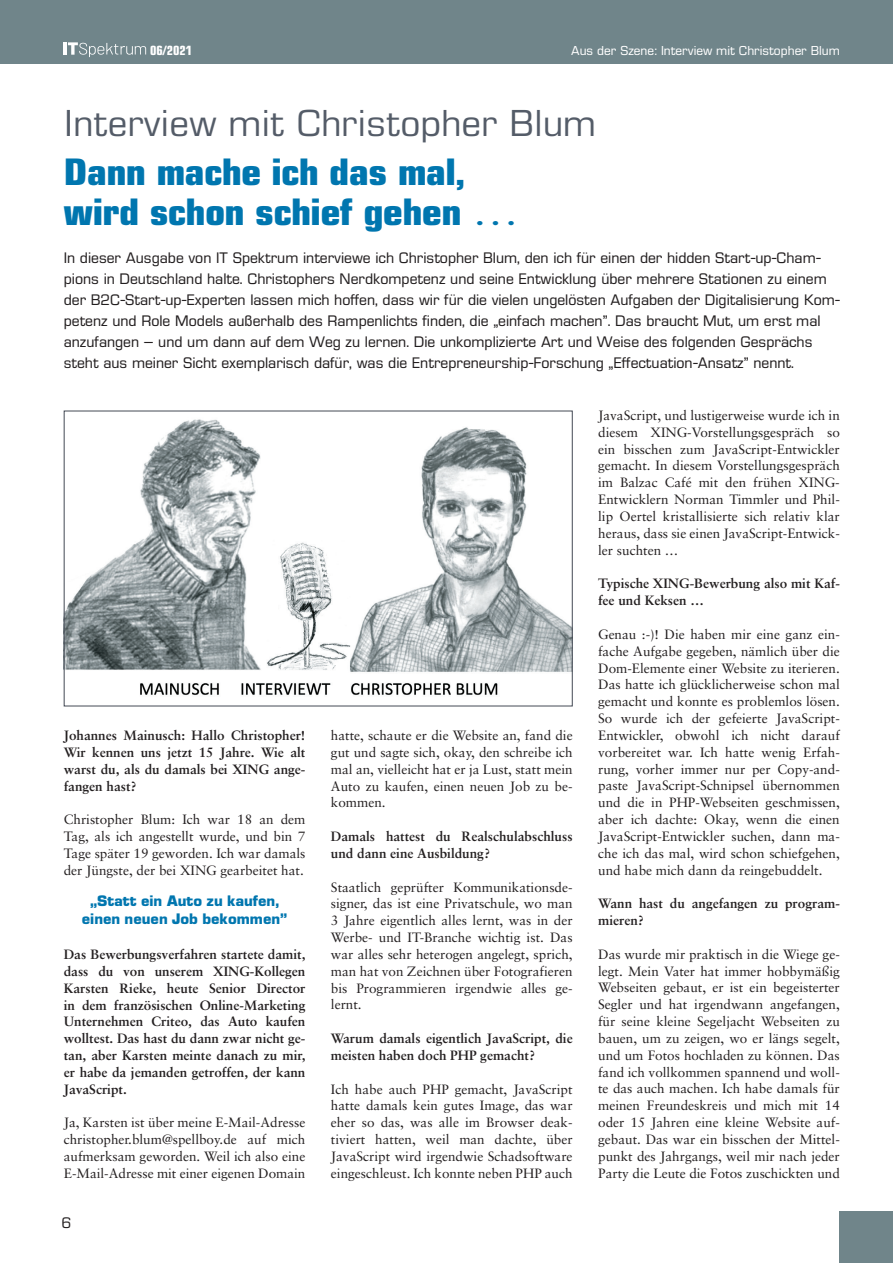
<style>
.page{position:relative;width:893px;height:1263px;background:#fff}
.page>*{position:absolute;margin:0;border:0;box-sizing:border-box;transform-origin:0 0}
.t1{font:700 37.5px/40.5px "Eurostile Condensed BQ";color:#0076af;scale:1.25 1}
.t2{font:condensed 36px "Eurostile";color:#545c68;scale:1.2 1}
.t3{font:15px/21px "Eurostile BQ";color:#231f20}
.t4{font:700 15px/18px "Eurostile BQ";color:#0076af;text-align:center}
.t5{font:13.5px/16.8px "Sabon";color:#231f20;text-align:justify}
.t6{font:700 13.5px/16.8px "Sabon";color:#231f20}
.t7{font:12.75px "Eurostile BQ";color:#fff}
.t8{font:700 condensed 12.75px "Eurostile";color:#fff}
</style>
<div class="page">
<div style="left:0;top:0;width:893px;height:64px;background:#70858a"></div>
<div style="left:840px;top:1211px;width:53px;height:52px;background:#70858a"></div>
<svg style="left:64px;top:42px;width:82px;height:15px"></svg>
<img style="left:66px;top:419px;width:505px;height:277px">
<p class="t8" style="left:150px;top:42px;width:44px">06/2021</p>
<p class="t7" style="left:571px;top:43px;width:270px">Aus der Szene: Interview mit Christopher Blum</p>
<h2 class="t2" style="left:64px;top:101px;width:445px">Interview mit Christopher Blum</h2>
<h1 class="t1" style="left:64px;top:153px;width:366px">Dann mache ich das mal, wird schon schief gehen …</h1>
<p class="t3" style="left:64px;top:248px;width:778px">In dieser Ausgabe von IT Spektrum interviewe ich Christopher Blum, den ich für einen der hidden Start-up-Cham&shy;pions in Deutschland halte. Christophers Nerdkompetenz und seine Entwicklung über mehrere Stationen zu einem der B2C-Start-up-Experten lassen mich hoffen, dass wir für die vielen ungelösten Aufgaben der Digitalisierung Kom&shy;petenz und Role Models außerhalb des Rampenlichts finden, die „einfach machen”. Das braucht Mut, um erst mal anzufangen – und um dann auf dem Weg zu lernen. Die unkomplizierte Art und Weise des folgenden Gesprächs steht aus meiner Sicht exemplarisch dafür, was die Entrepreneurship-Forschung „Effectuation-Ansatz” nennt.</p>
<p class="t6" style="left:64px;top:727px;width:243px;text-align:justify">Johannes Mainusch: Hallo Christopher!<br>Wir kennen uns jetzt 15 Jahre. Wie alt warst du, als du damals bei XING ange&shy;fangen hast?</p>
<p class="t5" style="left:64px;top:811px;width:243px">Christopher Blum: Ich war 18 an dem Tag, als ich angestellt wurde, und bin 7<br>Tage später 19 geworden. Ich war damals der Jüngste, der bei XING gearbeitet hat.</p>
<p class="t4" style="left:82px;top:892px;width:207px">„Statt ein Auto zu kaufen, einen neuen Job bekommen”</p>
<p class="t6" style="left:64px;top:945px;width:243px;text-align:justify">Das Bewerbungsverfahren startete damit, dass du von unserem XING-Kollegen Karsten Rieke, heute Senior Director in dem französischen Online-Marketing Unternehmen Criteo, das Auto kaufen wolltest. Das hast du dann zwar nicht ge&shy;tan, aber Karsten meinte danach zu mir, er habe da jemanden getroffen, der kann JavaScript.</p>
<p class="t5" style="left:64px;top:1114px;width:243px">Ja, Karsten ist über meine E-Mail-Adresse christopher.blum@spellboy.de auf mich aufmerksam geworden. Weil ich also eine E-Mail-Adresse mit einer eigenen Domain</p>
<p class="t3" style="left:62px;top:1213px;width:11px">6</p>
<p class="t5" style="left:331px;top:727px;width:243px">hatte, schaute er die Website an, fand die gut und sagte sich, okay, den schreibe ich mal an, vielleicht hat er ja Lust, statt mein Auto zu kaufen, einen neuen Job zu be&shy;kommen.</p>
<p class="t6" style="left:331px;top:828px;width:243px">Damals hattest du Realschulabschluss und dann eine Ausbildung?</p>
<p class="t5" style="left:331px;top:878px;width:243px">Staatlich geprüfter Kommunikationsde&shy;signer, das ist eine Privatschule, wo man 3 Jahre eigentlich alles lernt, was in der Werbe- und IT-Branche wichtig ist. Das war alles sehr heterogen angelegt, sprich, man hat von Zeichnen über Fotografieren bis Programmieren irgendwie alles ge&shy;lernt.</p>
<p class="t6" style="left:331px;top:1030px;width:243px">Warum damals eigentlich JavaScript, die meisten haben doch PHP gemacht?</p>
<p class="t5" style="left:331px;top:1080px;width:243px">Ich habe auch PHP gemacht, JavaScript hatte damals kein gutes Image, das war eher so das, was alle im Browser deak&shy;tiviert hatten, weil man dachte, über JavaScript wird irgendwie Schadsoftware eingeschleust. Ich konnte neben PHP auch</p>
<p class="t5" style="left:598px;top:407px;width:243px">JavaScript, und lustigerweise wurde ich in diesem XING-Vorstellungsgespräch so ein bisschen zum JavaScript-Entwickler gemacht. In diesem Vorstellungsgespräch im Balzac Café mit den frühen XING-Entwicklern Norman Timmler und Phil&shy;lip Oertel kristallisierte sich relativ klar heraus, dass sie einen JavaScript-Entwick&shy;ler suchten …</p>
<p class="t6" style="left:598px;top:575px;width:243px">Typische XING-Bewerbung also mit Kaf&shy;fee und Keksen …</p>
<p class="t5" style="left:598px;top:626px;width:243px">Genau :-)! Die haben mir eine ganz ein&shy;fache Aufgabe gegeben, nämlich über die Dom-Elemente einer Website zu iterieren.<br>Das hatte ich glücklicherweise schon mal gemacht und konnte es problemlos lösen.<br>So wurde ich der gefeierte JavaScript-Entwickler, obwohl ich nicht darauf vorbereitet war. Ich hatte wenig Erfah&shy;rung, vorher immer nur per Copy-and&shy;paste JavaScript-Schnipsel übernommen und die in PHP-Webseiten geschmissen, aber ich dachte: Okay, wenn die einen JavaScript-Entwickler suchen, dann ma&shy;che ich das mal, wird schon schiefgehen, und habe mich dann da reingebuddelt.</p>
<p class="t6" style="left:598px;top:895px;width:243px">Wann hast du angefangen zu program&shy;mieren?</p>
<p class="t5" style="left:598px;top:945px;width:243px">Das wurde mir praktisch in die Wiege ge&shy;legt. Mein Vater hat immer hobbymäßig Webseiten gebaut, er ist ein begeisterter Segler und hat irgendwann angefangen, für seine kleine Segeljacht Webseiten zu bauen, um zu zeigen, wo er längs segelt, und um Fotos hochladen zu können. Das fand ich vollkommen spannend und woll&shy;te das auch machen. Ich habe damals für meinen Freundeskreis und mich mit 14 oder 15 Jahren eine kleine Website auf&shy;gebaut. Das war ein bisschen der Mittel&shy;punkt des Jahrgangs, weil mir nach jeder Party die Leute die Fotos zuschickten und</p>
</div>
